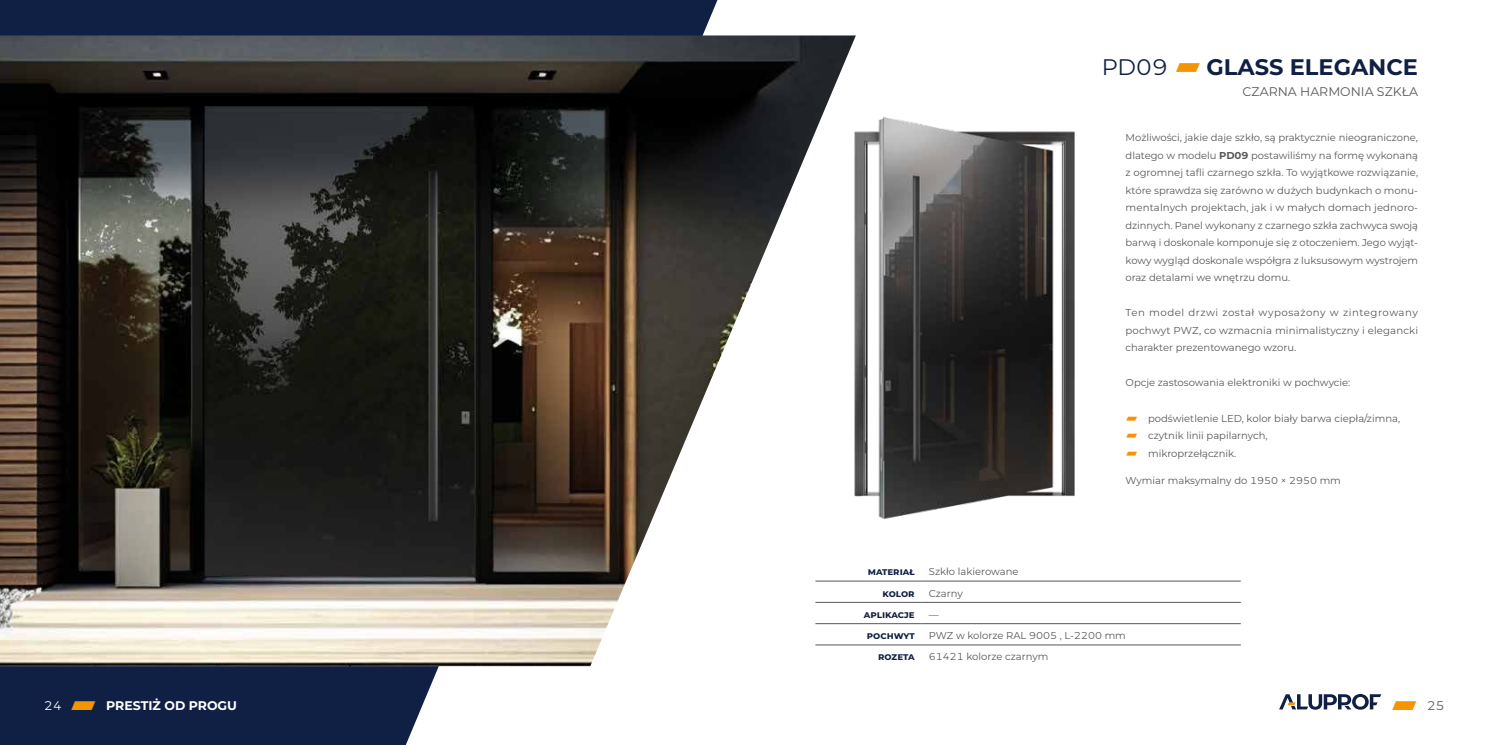
<style>
.page{position:relative;width:1489px;height:745px;background:#fff}
.page>*{position:absolute;margin:0;border:0;box-sizing:border-box;transform-origin:0 0}
.t1{font:700 22.5px "Aluprof Sans";color:#101f44}
.t2{font:12.5px "Aluprof Sans";color:#58585a}
.t3{font:700 12.5px "Aluprof Sans";color:#fff}
.t4{font:10px/17.5px "Aluprof Sans";color:#58585a;text-align:justify}
.t5{font:700 10px/21.2px "Aluprof Sans";color:#101f44}
.s1{font-weight:400}
.s2{font-weight:400;color:#f39400}
.s3{font-weight:700}
.s4{color:#f39400}
.s5{font-weight:700;color:#f39400}
</style>
<div class="page">
<svg style="left:0;top:0;width:717px;height:744px;fill:#101f44"></svg>
<img style="left:0;top:35px;width:855px;height:630px">
<img style="left:822px;top:92px;width:253px;height:459px">
<hr style="left:815px;top:580px;width:106px;height:1px;background:#58585a">
<hr style="left:921px;top:580px;width:319px;height:1px;background:#58585a">
<hr style="left:815px;top:601px;width:106px;height:1px;background:#58585a">
<hr style="left:921px;top:601px;width:319px;height:1px;background:#58585a">
<hr style="left:815px;top:623px;width:106px;height:1px;background:#58585a">
<hr style="left:921px;top:623px;width:319px;height:1px;background:#58585a">
<hr style="left:815px;top:644px;width:106px;height:1px;background:#58585a">
<hr style="left:921px;top:644px;width:319px;height:1px;background:#58585a">
<svg style="left:1279px;top:694px;width:102px;height:15px"></svg>
<h1 class="t1" style="left:1101px;top:51px;width:318px"><span class="s1">PD09</span> <span class="s2">⸄</span> GLASS ELEGANCE</h1>
<p class="t2" style="left:1242px;top:83px;width:177px">CZARNA HARMONIA SZKŁA</p>
<p class="t4" style="left:1125px;top:128px;width:294px">Możliwości, jakie daje szkło, są praktycznie nieograniczone, dlatego w modelu <span class="s3">PD09</span> postawiliśmy na formę wykonaną z ogromnej tafli czarnego szkła. To wyjątkowe rozwiązanie, które sprawdza się zarówno w dużych budynkach o monu&shy;mentalnych projektach, jak i w małych domach jednoro&shy;dzinnych. Panel wykonany z czarnego szkła zachwyca swoją barwą i doskonale komponuje się z otoczeniem. Jego wyjąt&shy;kowy wygląd doskonale współgra z luksusowym wystrojem oraz detalami we wnętrzu domu.</p>
<p class="t4" style="left:1125px;top:303px;width:294px">Ten model drzwi został wyposażony w zintegrowany pochwyt PWZ, co wzmacnia minimalistyczny i elegancki charakter prezentowanego wzoru.</p>
<p class="t4" style="left:1125px;top:373px;width:226px">Opcje zastosowania elektroniki w pochwycie:</p>
<p class="t4" style="left:1125px;top:408px;width:276px;text-align:left"><span class="s4">⸄</span> podświetlenie LED, kolor biały barwa ciepła/zimna, <span class="s4">⸄</span> czytnik linii papilarnych,<br><span class="s4">⸄</span> mikroprzełącznik.</p>
<p class="t4" style="left:1125px;top:471px;width:217px">Wymiar maksymalny do 1950 × 2950 mm</p>
<p class="t5" style="left:867px;top:560px;width:48px">materiał</p>
<p class="t4" style="left:928px;top:562px;width:91px">Szkło lakierowane</p>
<p class="t5" style="left:882px;top:581px;width:34px">kolor</p>
<p class="t4" style="left:928px;top:583px;width:36px">Czarny</p>
<p class="t5" style="left:863px;top:603px;width:52px">aplikacje pochwyt</p>
<p class="t4" style="left:928px;top:626px;width:198px">PWZ w kolorze RAL 9005 , L-2200 mm</p>
<p class="t5" style="left:878px;top:645px;width:38px">rozeta</p>
<p class="t4" style="left:928px;top:647px;width:121px">61421 kolorze czarnym</p>
<p class="t3" style="left:44px;top:695px;width:194px"><span class="s1">24</span> <span class="s4">⸠</span> PRESTIŻ OD PROGU</p>
<p class="t2" style="left:1392px;top:696px;width:54px"><span class="s5">⸠</span> 25</p>
</div>
